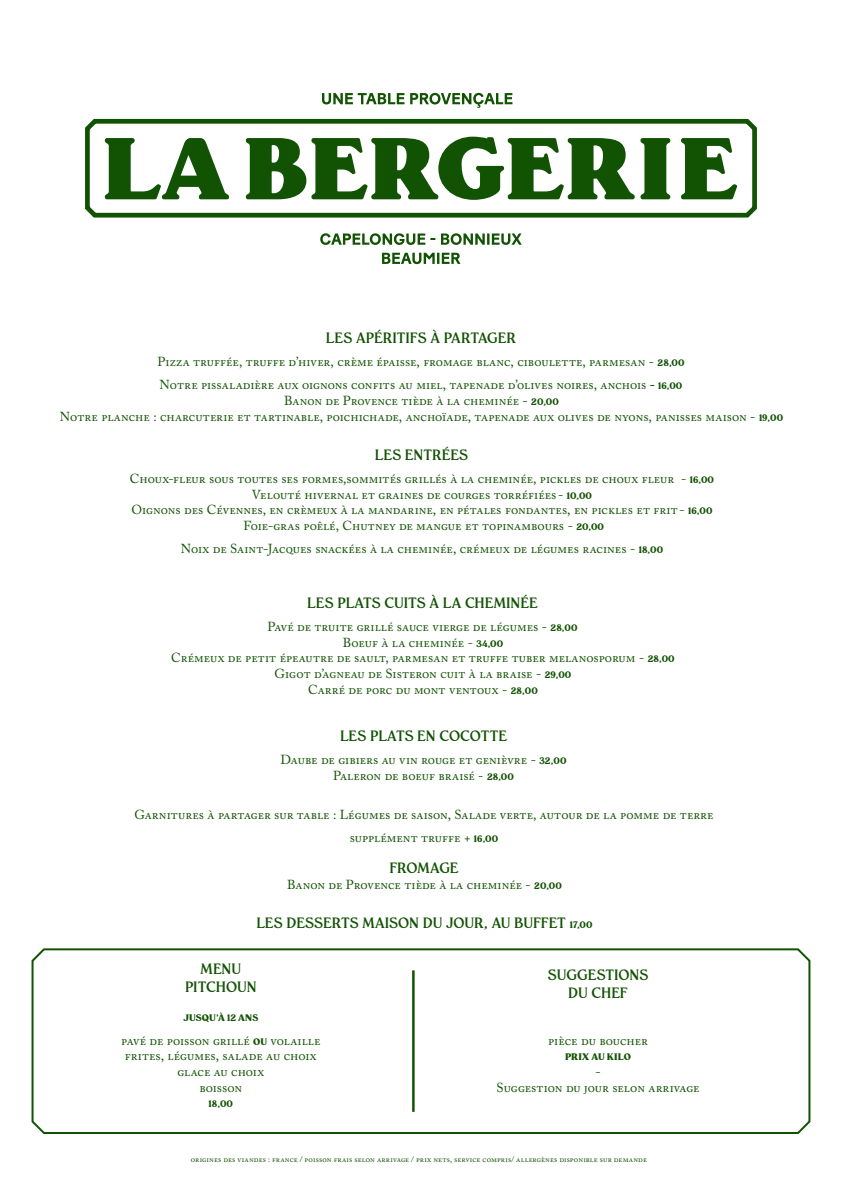
<style>
.page{position:relative;width:842px;height:1191px;background:#fff}
.page>*{position:absolute;margin:0;border:0;box-sizing:border-box;transform-origin:0 0}
.TITRE{font:15px/18px "Pockota";letter-spacing:-.005em;color:#125203;text-align:center}
.TEXTE_COURANT{font:15px "Pockota";letter-spacing:-.005em;color:#125203}
.TEXTE_COURANT-2{font:13px/15.6px "Adobe Caslon Pro";color:#125203;text-align:center}
.TEXTE_COURANT-3{font:700 9.5px "Pockota";letter-spacing:.015em;color:#125203}
.TEXTE_COURANT-4{font:8px "Adobe Caslon Pro";letter-spacing:.015em;color:#125203}
.s1{font-family:"Pockota";font-weight:700;font-size:9.5px}
.s2{font-weight:700}
.s3{font-weight:700;font-size:9.5px}
</style>
<div class="page">
<svg style="left:85px;top:118px;width:672px;height:100px"></svg>
<svg style="left:105px;top:137px;width:632px;height:63px"></svg>
<svg style="left:382px;top:253px;width:78px;height:11px"></svg>
<svg style="left:320px;top:233px;width:202px;height:12px"></svg>
<svg style="left:322px;top:93px;width:190px;height:15px"></svg>
<div style="left:32px;top:948px;width:778px;height:186px;border:2px solid #125203;border-radius:11px"></div>
<hr style="left:412px;top:970px;width:2px;height:141px;background:#125203">
<p class="TITRE" style="left:326px;top:328px;width:192px">LES APÉRITIFS À PARTAGER</p>
<p class="TEXTE_COURANT-2" style="left:157px;top:354px;width:529px">Pizza truffée, truffe d’hiver, crème épaisse, fromage blanc, ciboulette, parmesan - <span class="s1">28,00</span></p>
<p class="TEXTE_COURANT-2" style="left:60px;top:377px;width:725px">Notre pissaladière aux oignons confits au miel, tapenade d’olives noires, anchois <span class="s2">-</span> <span class="s1">16,00<br></span>Banon de Provence tiède à la cheminée - <span class="s1">20,00<br></span>Notre planche : charcuterie et tartinable, poichichade, anchoïade, tapenade aux olives de nyons, panisses maison - <span class="s1">19,00</span></p>
<p class="TEXTE_COURANT" style="left:375px;top:445px;width:95px">LES ENTRÉES</p>
<p class="TEXTE_COURANT-2" style="left:130px;top:471px;width:586px">Choux-fleur sous toutes ses formes,sommités grillés à la cheminée, pickles de choux fleur - <span class="s1">16,00<br></span>Velouté hivernal et graines de courges torréfiées - <span class="s1">10,00<br></span>Oignons des Cévennes, en crèmeux à la mandarine, en pétales fondantes, en pickles et frit- <span class="s1">16,00<br></span>Foie-gras poêlé, Chutney de mangue et topinambours - <span class="s1">20,00</span></p>
<p class="TEXTE_COURANT-2" style="left:181px;top:541px;width:484px">Noix de Saint-Jacques snackées à la cheminée, crémeux de légumes racines - <span class="s1">18,00</span></p>
<p class="TITRE" style="left:307px;top:594px;width:232px">LES PLATS CUITS À LA CHEMINÉE</p>
<p class="TEXTE_COURANT-2" style="left:267px;top:619px;width:312px">Pavé de truite grillé sauce vierge de légumes - <span class="s1">28,00</span></p>
<p class="TEXTE_COURANT-2" style="left:343px;top:634px;width:162px">Boeuf à la cheminée - <span class="s1">34,00</span></p>
<p class="TEXTE_COURANT-2" style="left:171px;top:650px;width:505px">Crémeux de petit épeautre de sault, parmesan et truffe tuber melanosporum - <span class="s1">28,00<br></span>Gigot d’agneau de Sisteron cuit à la braise - <span class="s1">29,00</span></p>
<p class="TEXTE_COURANT-2" style="left:308px;top:681px;width:231px">Carré de porc du mont ventoux - <span class="s1">28,00</span></p>
<p class="TITRE" style="left:340px;top:726px;width:168px">LES PLATS EN COCOTTE</p>
<p class="TEXTE_COURANT-2" style="left:281px;top:751px;width:287px">Daube de gibiers au vin rouge et genièvre - <span class="s1">32,00<br></span>Paleron de boeuf braisé - <span class="s1">28,00</span></p>
<p class="TEXTE_COURANT-2" style="left:134px;top:806px;width:581px">Garnitures à partager sur table : Légumes de saison, Salade verte, autour de la pomme de terre</p>
<p class="TEXTE_COURANT-2" style="left:350px;top:829px;width:150px">supplément truffe + <span class="s1">16,00</span></p>
<p class="TEXTE_COURANT" style="left:389px;top:859px;width:71px">FROMAGE</p>
<p class="TEXTE_COURANT-2" style="left:287px;top:876px;width:276px">Banon de Provence tiède à la cheminée - <span class="s1">20,00</span></p>
<p class="TITRE" style="left:256px;top:913px;width:338px">LES DESSERTS MAISON DU JOUR, AU BUFFET <span class="s3">17,00</span></p>
<p class="TITRE" style="left:185px;top:960px;width:73px">MENU<br>PITCHOUN</p>
<p class="TEXTE_COURANT-3" style="left:183px;top:1012px;width:76px">JUSQU’À 12 ANS</p>
<p class="TEXTE_COURANT-2" style="left:121px;top:1032px;width:201px">pavé de poisson grillé <span class="s1">OU</span> volaille frites, légumes, salade au choix glace au choix<br>boisson</p>
<p class="TEXTE_COURANT-3" style="left:209px;top:1098px;width:26px">18,00</p>
<p class="TITRE" style="left:548px;top:965px;width:102px">SUGGESTIONS<br>DU CHEF</p>
<p class="TEXTE_COURANT-2" style="left:548px;top:1032px;width:101px">pièce du boucher</p>
<p class="TEXTE_COURANT-3" style="left:565px;top:1051px;width:68px">PRIX AU KILO</p>
<p class="TEXTE_COURANT-2" style="left:595px;top:1063px;width:7px">-</p>
<p class="TEXTE_COURANT-2" style="left:496px;top:1079px;width:205px">Suggestion du jour selon arrivage</p>
<p class="TEXTE_COURANT-4" style="left:191px;top:1154px;width:458px">origines des viandes : france / poisson frais selon arrivage / prix nets, service compris/ allergènes disponible sur demande</p>
</div>
